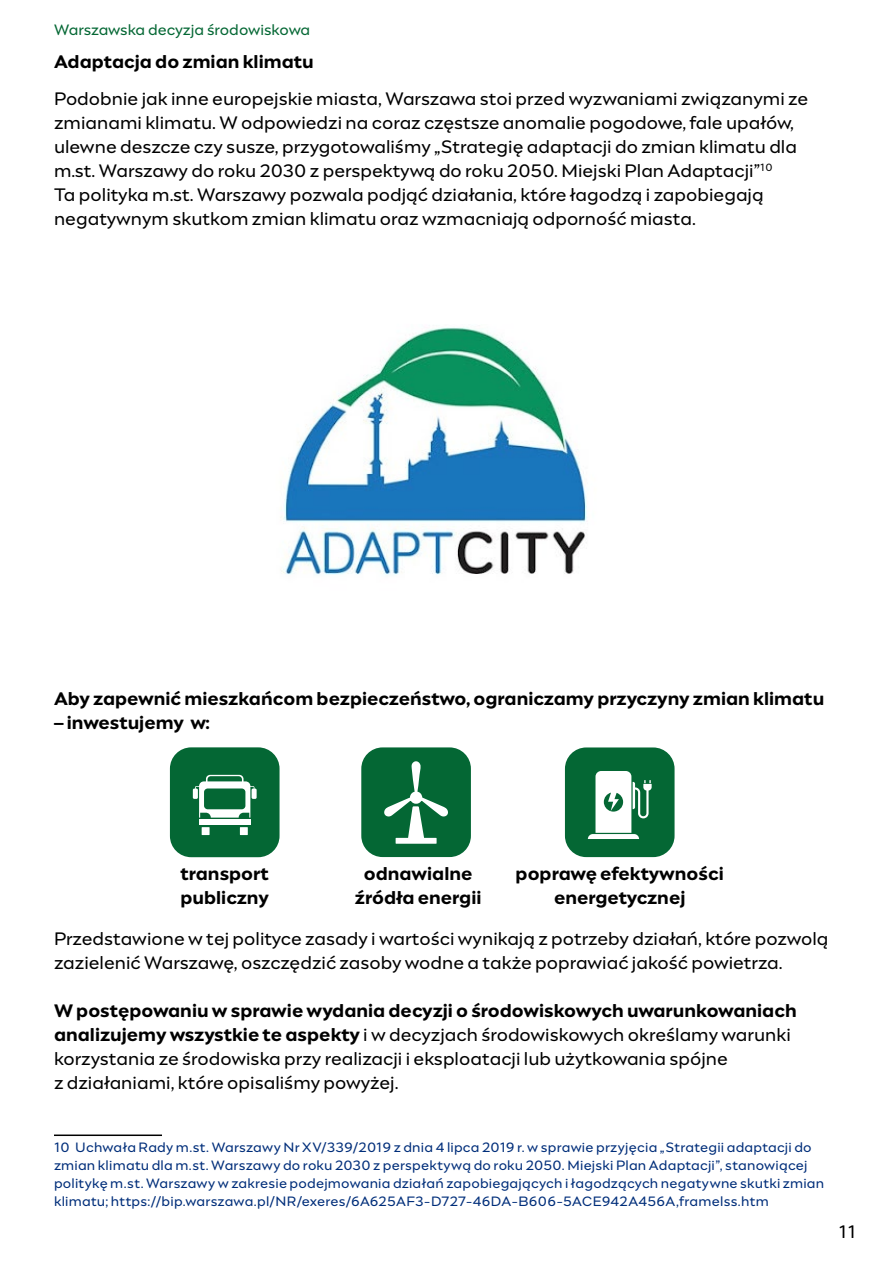
<style>
.page{position:relative;width:893px;height:1263px;background:#fff}
.page>*{position:absolute;margin:0;border:0;box-sizing:border-box;transform-origin:0 0}
.tekst_podstawowy{font:18px/24px "Engram Warsaw";color:#000}
.tekst_podstawowy-2{font:700 18px/24px "Engram Warsaw";color:#000;text-align:center}
.Naglowek_bold{font:700 18px "Engram Warsaw";color:#000}
.t1{font:15px "Engram Warsaw";letter-spacing:-.005em;color:#046734}
.przypis_dolny{font:13.5px/18px "Engram Warsaw";letter-spacing:.015em;color:#002e7a}
.s1{font-weight:700}
</style>
<div class="page">
<hr style="left:54px;top:1134px;width:108px;height:2px;background:#000">
<div style="left:170px;top:747px;width:110px;height:110px;background:#046734;border-radius:21px"></div>
<div style="left:202px;top:827px;width:8px;height:8px;background:#fff"></div>
<div style="left:240px;top:827px;width:8px;height:8px;background:#fff"></div>
<div style="left:199px;top:819px;width:51px;height:6px;background:#fff"></div>
<svg style="left:193px;top:775px;width:64px;height:43px"></svg>
<div style="left:565px;top:747px;width:110px;height:110px;background:#046734;border-radius:21px"></div>
<svg style="left:588px;top:771px;width:64px;height:68px"></svg>
<div style="left:361px;top:747px;width:110px;height:110px;background:#046734;border-radius:21px"></div>
<svg style="left:384px;top:761px;width:64px;height:83px"></svg>
<img style="left:280px;top:327px;width:307px;height:248px">
<p class="t1" style="left:54px;top:19px;width:258px">Warszawska decyzja środowiskowa</p>
<p class="Naglowek_bold" style="left:54px;top:50px;width:261px">Adaptacja do zmian klimatu</p>
<p class="tekst_podstawowy" style="left:54px;top:86px;width:756px">Podobnie jak inne europejskie miasta, Warszawa stoi przed wyzwaniami związanymi ze zmianami klimatu. W odpowiedzi na coraz częstsze anomalie pogodowe, fale upałów, ulewne deszcze czy susze, przygotowaliśmy „Strategię adaptacji do zmian klimatu dla m.st. Warszawy do roku 2030 z perspektywą do roku 2050. Miejski Plan Adaptacji”<sup>10<br></sup>Ta polityka m.st. Warszawy pozwala podjąć działania, które łagodzą i zapobiegają negatywnym skutkom zmian klimatu oraz wzmacniają odporność miasta.</p>
<p class="tekst_podstawowy-2" style="left:54px;top:687px;width:772px">Aby zapewnić mieszkańcom bezpieczeństwo, ograniczamy przyczyny zmian klimatu</p>
<p class="tekst_podstawowy-2" style="left:54px;top:711px;width:158px">– inwestujemy w:</p>
<p class="tekst_podstawowy-2" style="left:180px;top:861px;width:90px;text-align:left">transport publiczny</p>
<p class="tekst_podstawowy-2" style="left:516px;top:861px;width:210px">poprawę efektywności energetycznej</p>
<p class="tekst_podstawowy-2" style="left:355px;top:861px;width:128px">odnawialne źródła energii</p>
<p class="tekst_podstawowy" style="left:54px;top:926px;width:776px">Przedstawione w tej polityce zasady i wartości wynikają z potrzeby działań, które pozwolą zazielenić Warszawę, oszczędzić zasoby wodne a także poprawiać jakość powietrza.</p>
<p class="tekst_podstawowy" style="left:54px;top:998px;width:744px"><span class="s1">W postępowaniu w sprawie wydania decyzji o środowiskowych uwarunkowaniach analizujemy wszystkie te aspekty</span> i w decyzjach środowiskowych określamy warunki korzystania ze środowiska przy realizacji i eksploatacji lub użytkowania spójne<br>z działaniami, które opisaliśmy powyżej.</p>
<p class="przypis_dolny" style="left:54px;top:1138px;width:772px">10 Uchwała Rady m.st. Warszawy Nr XV/339/2019 z dnia 4 lipca 2019 r. w sprawie przyjęcia „Strategii adaptacji do zmian klimatu dla m.st. Warszawy do roku 2030 z perspektywą do roku 2050. Miejski Plan Adaptacji”, stanowiącej politykę m.st. Warszawy w zakresie podejmowania działań zapobiegających i łagodzących negatywne skutki zmian klimatu; https://bip.warszawa.pl/NR/exeres/6A625AF3-D727-46DA-B606-5ACE942A456A,framelss.htm</p>
<p class="tekst_podstawowy" style="left:839px;top:1220px;width:19px">11</p>
</div>
